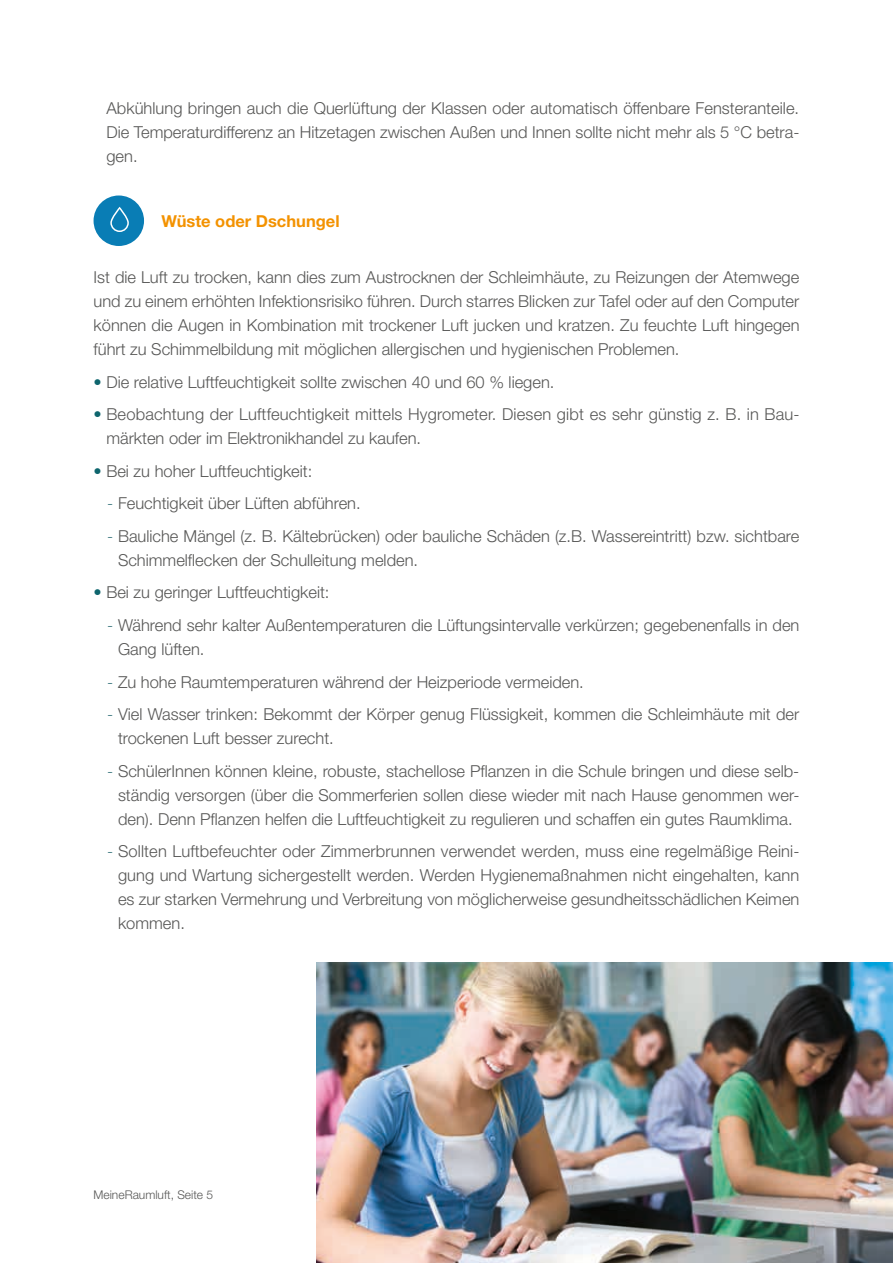
<style>
.page{position:relative;width:893px;height:1263px;background:#fff}
.page>*{position:absolute;margin:0;border:0;box-sizing:border-box;transform-origin:0 0}
.t1{font:300 16.5px/24px "Helvetica Neue LT Std";color:#575756;text-align:justify}
.t2{font:700 16.5px "Helvetica Neue LT Std";color:#f39200}
.t3{font:300 12px "Helvetica Neue LT Std";color:#575756}
.s1{font-weight:700;color:#0e656d}
.s2{color:#488087}
</style>
<div class="page">
<div style="left:94px;top:195px;width:50px;height:51px;background:#097db5;border-radius:50%"></div>
<div style="left:110px;top:207px;width:19px;height:25px;border:2px solid #fff;border-radius:9px"></div>
<img style="left:317px;top:962px;width:576px;height:301px">
<p class="t1" style="left:106px;top:96px;width:695px">Abkühlung bringen auch die Querlüftung der Klassen oder automatisch öffenbare Fensteranteile.<br>Die Temperaturdifferenz an Hitzetagen zwischen Außen und Innen sollte nicht mehr als 5 °C betra&shy;gen.</p>
<p class="t2" style="left:161px;top:211px;width:180px">Wüste oder Dschungel</p>
<p class="t1" style="left:94px;top:265px;width:708px">Ist die Luft zu trocken, kann dies zum Austrocknen der Schleimhäute, zu Reizungen der Atemwege und zu einem erhöhten Infektionsrisiko führen. Durch starres Blicken zur Tafel oder auf den Computer können die Augen in Kombination mit trockener Luft jucken und kratzen. Zu feuchte Luft hingegen führt zu Schimmelbildung mit möglichen allergischen und hygienischen Problemen.</p>
<p class="t1" style="left:94px;top:370px;width:462px"><span class="s1">•</span> Die relative Luftfeuchtigkeit sollte zwischen 40 und 60 % liegen.</p>
<p class="t1" style="left:106px;top:402px;width:695px;text-indent:-13px"><span class="s1">•</span> Beobachtung der Luftfeuchtigkeit mittels Hygrometer. Diesen gibt es sehr günstig z. B. in Bau&shy;märkten oder im Elektronikhandel zu kaufen.</p>
<p class="t1" style="left:94px;top:459px;width:220px"><span class="s1">•</span> Bei zu hoher Luftfeuchtigkeit:</p>
<p class="t1" style="left:107px;top:491px;width:255px"><span class="s2">-</span> Feuchtigkeit über Lüften abführen.</p>
<p class="t1" style="left:118px;top:524px;width:683px;text-indent:-11px"><span class="s2">-</span> Bauliche Mängel (z. B. Kältebrücken) oder bauliche Schäden (z.B. Wassereintritt) bzw. sichtbare<br>Schimmelflecken der Schulleitung melden.</p>
<p class="t1" style="left:94px;top:580px;width:237px"><span class="s1">•</span> Bei zu geringer Luftfeuchtigkeit:</p>
<p class="t1" style="left:118px;top:613px;width:683px;text-indent:-11px"><span class="s2">-</span> Während sehr kalter Außentemperaturen die Lüftungsintervalle verkürzen; gegebenenfalls in den<br>Gang lüften.</p>
<p class="t1" style="left:107px;top:669px;width:478px"><span class="s2">-</span> Zu hohe Raumtemperaturen während der Heizperiode vermeiden.</p>
<p class="t1" style="left:118px;top:702px;width:683px;text-indent:-11px"><span class="s2">-</span> Viel Wasser trinken: Bekommt der Körper genug Flüssigkeit, kommen die Schleimhäute mit der trockenen Luft besser zurecht.</p>
<p class="t1" style="left:118px;top:758px;width:683px;text-indent:-11px"><span class="s2">-</span> SchülerInnen können kleine, robuste, stachellose Pflanzen in die Schule bringen und diese selb&shy;ständig versorgen (über die Sommerferien sollen diese wieder mit nach Hause genommen wer&shy;den). Denn Pflanzen helfen die Luftfeuchtigkeit zu regulieren und schaffen ein gutes Raumklima.</p>
<p class="t1" style="left:118px;top:839px;width:683px;text-indent:-11px"><span class="s2">-</span> Sollten Luftbefeuchter oder Zimmerbrunnen verwendet werden, muss eine regelmäßige Reini&shy;gung und Wartung sichergestellt werden. Werden Hygienemaßnahmen nicht eingehalten, kann es zur starken Vermehrung und Verbreitung von möglicherweise gesundheitsschädlichen Keimen kommen.</p>
<p class="t3" style="left:94px;top:1187px;width:121px">MeineRaumluft, Seite 5</p>
</div>
